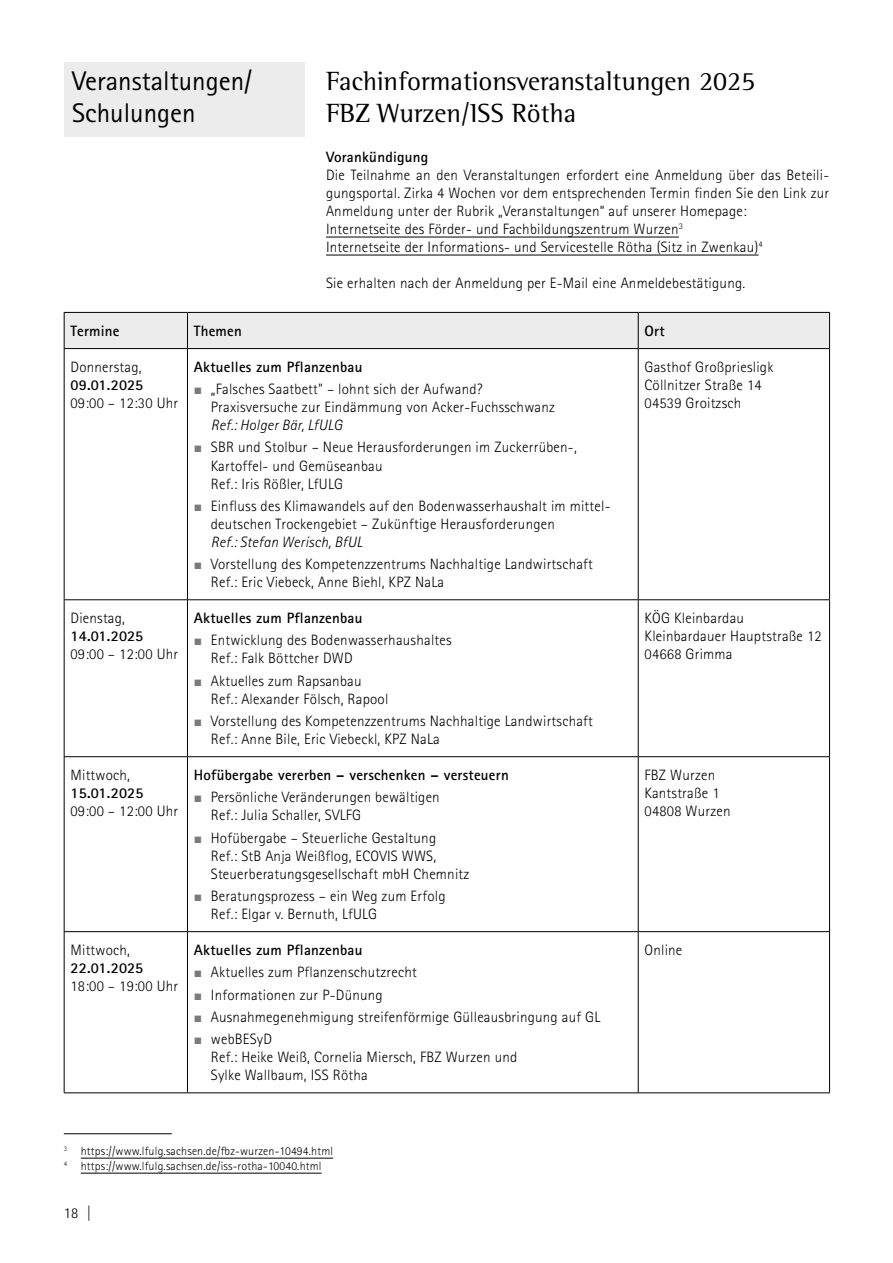
<style>
.page{position:relative;width:893px;height:1263px;background:#fff}
.page>*{position:absolute;margin:0;border:0;box-sizing:border-box;transform-origin:0 0}
.t1{font:27px/32.4px "Rotis Semi Serif Std";color:#000}
.t2{font:27px/32.4px "Rotis Sans Serif Std";color:#000}
.t3{font:300 15px/18px "Rotis Sans Serif Std";letter-spacing:.015em;color:#000}
.t4{font:700 15px "Rotis Sans Serif Std";letter-spacing:.015em;color:#000}
.t5{font:italic 300 15px "Rotis Sans Serif Std";letter-spacing:.015em;color:#000}
.t6{font:300 12px/15px "Rotis Sans Serif Std";letter-spacing:.015em;color:#000}
.s1{color:#7b7b7a}
</style>
<div class="page">
<hr style="left:326px;top:237px;width:353px;height:1px;background:#000">
<hr style="left:326px;top:255px;width:432px;height:1px;background:#000">
<div style="left:65px;top:313px;width:764px;height:35px;background:#ececed"></div>
<hr style="left:64px;top:312px;width:123px;height:1px;background:#000">
<hr style="left:64px;top:313px;width:1px;height:35px;background:#000">
<hr style="left:187px;top:312px;width:451px;height:1px;background:#000">
<hr style="left:187px;top:313px;width:1px;height:35px;background:#000">
<hr style="left:638px;top:312px;width:192px;height:1px;background:#000">
<hr style="left:638px;top:313px;width:1px;height:35px;background:#000">
<hr style="left:829px;top:313px;width:1px;height:35px;background:#000">
<hr style="left:64px;top:348px;width:123px;height:1px;background:#000">
<hr style="left:64px;top:349px;width:1px;height:250px;background:#000">
<hr style="left:187px;top:348px;width:451px;height:1px;background:#000">
<hr style="left:187px;top:349px;width:1px;height:250px;background:#000">
<hr style="left:638px;top:348px;width:192px;height:1px;background:#000">
<hr style="left:638px;top:349px;width:1px;height:250px;background:#000">
<hr style="left:829px;top:349px;width:1px;height:250px;background:#000">
<hr style="left:64px;top:599px;width:123px;height:1px;background:#000">
<hr style="left:64px;top:600px;width:1px;height:156px;background:#000">
<hr style="left:187px;top:599px;width:451px;height:1px;background:#000">
<hr style="left:187px;top:600px;width:1px;height:156px;background:#000">
<hr style="left:638px;top:599px;width:192px;height:1px;background:#000">
<hr style="left:638px;top:600px;width:1px;height:156px;background:#000">
<hr style="left:829px;top:600px;width:1px;height:156px;background:#000">
<hr style="left:64px;top:756px;width:123px;height:1px;background:#000">
<hr style="left:64px;top:757px;width:1px;height:174px;background:#000">
<hr style="left:187px;top:756px;width:451px;height:1px;background:#000">
<hr style="left:187px;top:757px;width:1px;height:174px;background:#000">
<hr style="left:638px;top:756px;width:192px;height:1px;background:#000">
<hr style="left:638px;top:757px;width:1px;height:174px;background:#000">
<hr style="left:829px;top:757px;width:1px;height:174px;background:#000">
<hr style="left:64px;top:931px;width:123px;height:1px;background:#000">
<hr style="left:64px;top:932px;width:1px;height:160px;background:#000">
<hr style="left:187px;top:931px;width:451px;height:1px;background:#000">
<hr style="left:187px;top:932px;width:1px;height:160px;background:#000">
<hr style="left:638px;top:931px;width:192px;height:1px;background:#000">
<hr style="left:638px;top:932px;width:1px;height:160px;background:#000">
<hr style="left:829px;top:932px;width:1px;height:160px;background:#000">
<hr style="left:64px;top:1092px;width:123px;height:1px;background:#000">
<hr style="left:187px;top:1092px;width:451px;height:1px;background:#000">
<hr style="left:638px;top:1092px;width:192px;height:1px;background:#000">
<hr style="left:64px;top:1133px;width:108px;height:1px;background:#000">
<hr style="left:81px;top:1158px;width:252px;height:1px;background:#000">
<hr style="left:81px;top:1173px;width:241px;height:1px;background:#000">
<div style="left:64px;top:62px;width:241px;height:75px;background:#ececed"></div>
<h1 class="t2" style="left:72px;top:64px;width:181px">Veranstaltungen/<br>Schulungen</h1>
<h1 class="t1" style="left:326px;top:65px;width:431px">Fachinformationsveranstaltungen 2025<br>FBZ Wurzen/ISS Rötha</h1>
<p class="t4" style="left:326px;top:147px;width:104px">Vorankündigung</p>
<p class="t3" style="left:326px;top:166px;width:505px">Die Teilnahme an den Veranstaltungen erfordert eine Anmeldung über das Beteili&shy;gungsportal. Zirka 4 Wochen vor dem entsprechenden Termin finden Sie den Link zur Anmeldung unter der Rubrik „Veranstaltungen“ auf unserer Homepage:<br>Internetseite des Förder- und Fachbildungszentrum Wurzen<sup>3<br></sup>Internetseite der Informations- und Servicestelle Rötha (Sitz in Zwenkau)<sup>4</sup></p>
<p class="t3" style="left:326px;top:274px;width:421px">Sie erhalten nach der Anmeldung per E-Mail eine Anmeldebestätigung.</p>
<p class="t4" style="left:71px;top:321px;width:51px">Termine</p>
<p class="t4" style="left:194px;top:321px;width:50px">Themen</p>
<p class="t4" style="left:645px;top:321px;width:22px">Ort</p>
<p class="t3" style="left:71px;top:358px;width:73px">Donnerstag,</p>
<p class="t4" style="left:71px;top:375px;width:74px">09.01.2025</p>
<p class="t3" style="left:71px;top:394px;width:109px">09:00 – 12:30 Uhr</p>
<p class="t3" style="left:645px;top:358px;width:130px">Gasthof Großpriesligk<br>Cöllnitzer Straße 14<br>04539 Groitzsch</p>
<p class="t4" style="left:194px;top:357px;width:170px">Aktuelles zum Pflanzenbau</p>
<p class="t3" style="left:211px;top:380px;width:346px;text-indent:-17px"><span class="s1">▪</span> „Falsches Saatbett" – lohnt sich der Aufwand?<br>Praxisversuche zur Eindämmung von Acker-Fuchsschwanz</p>
<p class="t5" style="left:211px;top:416px;width:133px">Ref.: Holger Bär, LfULG</p>
<p class="t3" style="left:211px;top:438px;width:367px;text-indent:-17px"><span class="s1">▪</span> SBR und Stolbur – Neue Herausforderungen im Zuckerrüben-,<br>Kartoffel- und Gemüseanbau<br>Ref.: Iris Rößler, LfULG</p>
<p class="t3" style="left:211px;top:497px;width:401px;text-indent:-17px"><span class="s1">▪</span> Einfluss des Klimawandels auf den Bodenwasserhaushalt im mittel&shy;deutschen Trockengebiet – Zukünftige Herausforderungen</p>
<p class="t5" style="left:211px;top:533px;width:153px">Ref.: Stefan Werisch, BfUL</p>
<p class="t3" style="left:211px;top:555px;width:384px;text-indent:-17px"><span class="s1">▪</span> Vorstellung des Kompetenzzentrums Nachhaltige Landwirtschaft<br>Ref.: Eric Viebeck, Anne Biehl, KPZ NaLa</p>
<p class="t3" style="left:71px;top:609px;width:56px">Dienstag,</p>
<p class="t4" style="left:71px;top:627px;width:74px">14.01.2025</p>
<p class="t3" style="left:71px;top:645px;width:109px">09:00 – 12:00 Uhr</p>
<p class="t4" style="left:194px;top:609px;width:170px">Aktuelles zum Pflanzenbau</p>
<p class="t3" style="left:211px;top:631px;width:242px;text-indent:-17px"><span class="s1">▪</span> Entwicklung des Bodenwasserhaushaltes<br>Ref.: Falk Böttcher DWD</p>
<p class="t3" style="left:211px;top:672px;width:179px;text-indent:-17px"><span class="s1">▪</span> Aktuelles zum Rapsanbau<br>Ref.: Alexander Fölsch, Rapool</p>
<p class="t3" style="left:211px;top:712px;width:384px;text-indent:-17px"><span class="s1">▪</span> Vorstellung des Kompetenzzentrums Nachhaltige Landwirtschaft<br>Ref.: Anne Bile, Eric Viebeckl, KPZ NaLa</p>
<p class="t3" style="left:71px;top:766px;width:61px">Mittwoch,</p>
<p class="t4" style="left:71px;top:783px;width:74px">15.01.2025</p>
<p class="t3" style="left:71px;top:802px;width:109px">09:00 – 12:00 Uhr</p>
<p class="t4" style="left:194px;top:765px;width:316px">Hofübergabe vererben – verschenken – versteuern</p>
<p class="t3" style="left:211px;top:788px;width:230px;text-indent:-17px"><span class="s1">▪</span> Persönliche Veränderungen bewältigen<br>Ref.: Julia Schaller, SVLFG</p>
<p class="t3" style="left:211px;top:828px;width:260px;text-indent:-17px"><span class="s1">▪</span> Hofübergabe – Steuerliche Gestaltung<br>Ref.: StB Anja Weißflog, ECOVIS WWS,<br>Steuerberatungsgesellschaft mbH Chemnitz</p>
<p class="t3" style="left:211px;top:887px;width:236px;text-indent:-17px"><span class="s1">▪</span> Beratungsprozess – ein Weg zum Erfolg<br>Ref.: Elgar v. Bernuth, LfULG</p>
<p class="t3" style="left:71px;top:941px;width:61px">Mittwoch,</p>
<p class="t4" style="left:71px;top:958px;width:74px">22.01.2025</p>
<p class="t3" style="left:71px;top:977px;width:109px">18:00 – 19:00 Uhr</p>
<p class="t4" style="left:194px;top:940px;width:170px">Aktuelles zum Pflanzenbau</p>
<p class="t3" style="left:194px;top:963px;width:225px"><span class="s1">▪</span> Aktuelles zum Pflanzenschutzrecht</p>
<p class="t3" style="left:194px;top:985px;width:191px"><span class="s1">▪</span> Informationen zur P-Dünung</p>
<p class="t3" style="left:194px;top:1008px;width:408px"><span class="s1">▪</span> Ausnahmegenehmigung streifenförmige Gülleausbringung auf GL</p>
<p class="t3" style="left:211px;top:1030px;width:308px;text-indent:-17px"><span class="s1">▪</span> webBESyD<br>Ref.: Heike Weiß, Cornelia Miersch, FBZ Wurzen und<br>Sylke Wallbaum, ISS Rötha</p>
<p class="t6" style="left:64px;top:1143px;width:271px"><sup>3</sup> https://www.lfulg.sachsen.de/fbz-wurzen-10494.html<br><sup>4</sup> https://www.lfulg.sachsen.de/iss-rotha-10040.html</p>
<p class="t3" style="left:64px;top:1204px;width:29px">18 |</p>
<p class="t3" style="left:645px;top:609px;width:179px">KÖG Kleinbardau<br>Kleinbardauer Hauptstraße 12<br>04668 Grimma</p>
<p class="t3" style="left:645px;top:766px;width:88px">FBZ Wurzen<br>Kantstraße 1<br>04808 Wurzen</p>
<p class="t3" style="left:645px;top:941px;width:39px">Online</p>
</div>
